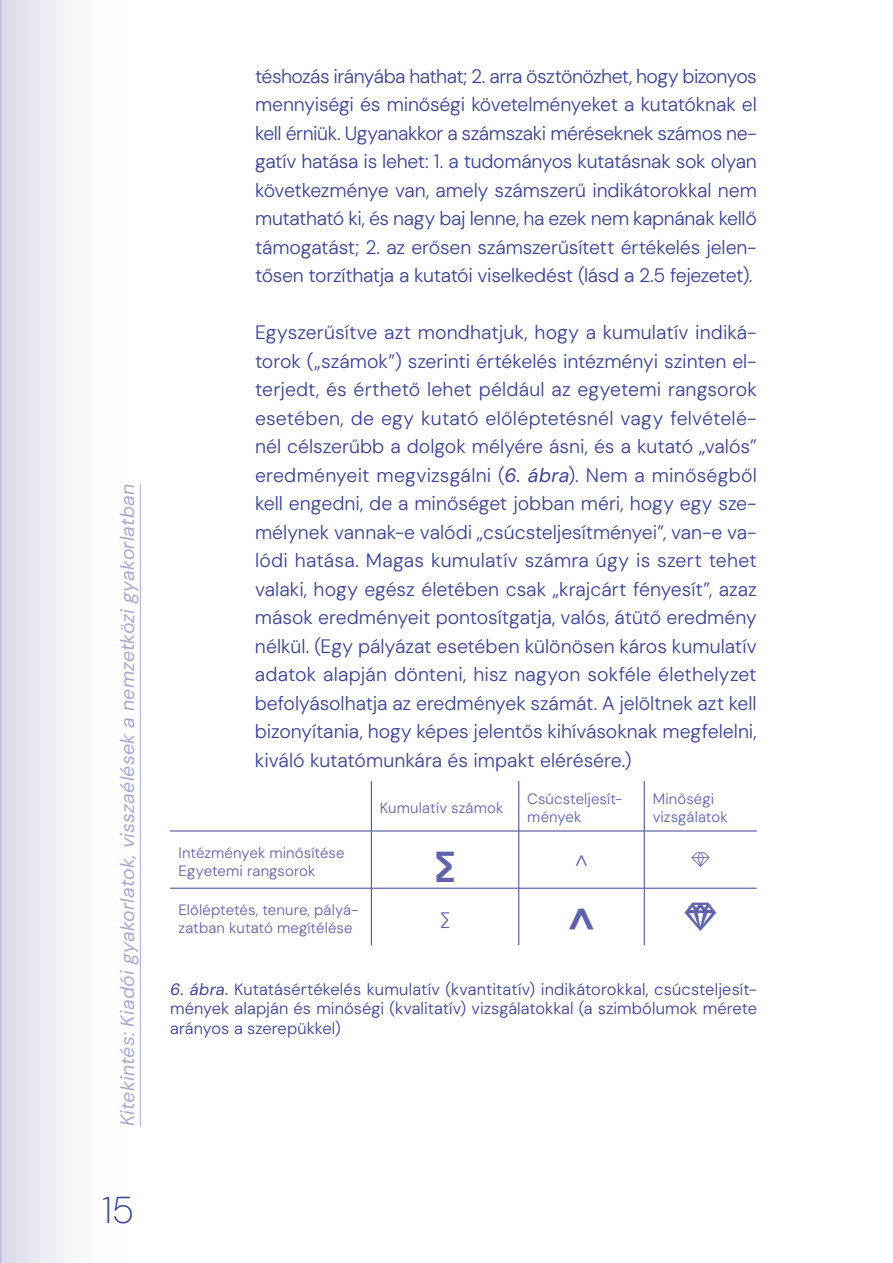
<style>
.page{position:relative;width:893px;height:1263px;background:#fff}
.page>*{position:absolute;margin:0;border:0;box-sizing:border-box;transform-origin:0 0}
.t1{font:700 40.5px "DM Sans 18 pt";color:#6062aa}
.t2{font:40.5px "Diamonds";color:#6062aa}
.t3{font:200 37.5px "DM Sans 18 pt";color:#3b4395}
.t4{font:300 21px "DM Sans 18 pt";color:#6062aa}
.t5{font:21px "Diamonds";color:#6062aa}
.t6{font:300 19.5px/28.5px "DM Sans 18 pt";letter-spacing:-.015em;color:#3b4395;text-align:justify}
.t7{font:italic 19.5px "DM Sans 18 pt";letter-spacing:.005em;color:#6062aa}
.t8{font:300 16.5px/19.8px "DM Sans 18 pt";letter-spacing:.005em;color:#3b4395;text-align:justify}
.t9{font:300 15px/18px "DM Sans 18 pt";letter-spacing:.005em;color:#6062aa}
.s1{font-weight:400;font-style:italic}
</style>
<div class="page">
<div style="left:0;top:0;width:134px;height:1263px;background:linear-gradient(to right,#ddddec,#fff)"></div>
<svg style="left:0;top:0;width:1px;height:1263px"></svg>
<hr style="left:140px;top:484px;width:1px;height:642px;background:#6062aa">
<hr style="left:371px;top:781px;width:1px;height:50px;background:#3b4395">
<hr style="left:518px;top:781px;width:1px;height:50px;background:#3b4395">
<hr style="left:644px;top:781px;width:1px;height:50px;background:#3b4395">
<hr style="left:170px;top:831px;width:201px;height:1px;background:#3b4395">
<hr style="left:371px;top:831px;width:148px;height:1px;background:#3b4395">
<hr style="left:371px;top:831px;width:1px;height:57px;background:#3b4395">
<hr style="left:519px;top:831px;width:125px;height:1px;background:#3b4395">
<hr style="left:518px;top:831px;width:1px;height:57px;background:#3b4395">
<hr style="left:644px;top:831px;width:113px;height:1px;background:#3b4395">
<hr style="left:644px;top:831px;width:1px;height:57px;background:#3b4395">
<hr style="left:170px;top:888px;width:201px;height:1px;background:#3b4395">
<hr style="left:371px;top:888px;width:148px;height:1px;background:#3b4395">
<hr style="left:371px;top:888px;width:1px;height:57px;background:#3b4395">
<hr style="left:519px;top:888px;width:125px;height:1px;background:#3b4395">
<hr style="left:518px;top:888px;width:1px;height:57px;background:#3b4395">
<hr style="left:644px;top:888px;width:113px;height:1px;background:#3b4395">
<hr style="left:644px;top:888px;width:1px;height:57px;background:#3b4395">
<p class="t7" style="left:115px;top:1126px;width:644px;rotate:-90deg">Kitekintés: Kiadói gyakorlatok, visszaélések a nemzetközi gyakorlatban</p>
<h2 class="t3" style="left:102px;top:1187px;width:34px">15</h2>
<p class="t6" style="left:255px;top:61px;width:503px">téshozás irányába hathat; 2. arra ösztönözhet, hogy bizonyos mennyiségi és minőségi követelményeket a kutatóknak el kell érniük. Ugyanakkor a számszaki méréseknek számos ne&shy;gatív hatása is lehet: 1. a tudományos kutatásnak sok olyan következménye van, amely számszerű indikátorokkal nem mutatható ki, és nagy baj lenne, ha ezek nem kapnának kellő támogatást; 2. az erősen számszerűsített értékelés jelen&shy;tősen torzíthatja a kutatói viselkedést (lásd a 2.5 fejezetet).</p>
<p class="t6" style="left:255px;top:318px;width:503px">Egyszerűsítve azt mondhatjuk, hogy a kumulatív indiká&shy;torok („számok”) szerinti értékelés intézményi szinten el&shy;terjedt, és érthető lehet például az egyetemi rangsorok esetében, de egy kutató előléptetésnél vagy felvételé&shy;nél célszerűbb a dolgok mélyére ásni, és a kutató „valós” eredményeit megvizsgálni (<span class="s1">6. ábra</span>). Nem a minőségből kell engedni, de a minőséget jobban méri, hogy egy sze&shy;mélynek vannak-e valódi „csúcsteljesítményei”, van-e va&shy;lódi hatása. Magas kumulatív számra úgy is szert tehet valaki, hogy egész életében csak „krajcárt fényesít”, azaz mások eredményeit pontosítgatja, valós, átütő eredmény nélkül. (Egy pályázat esetében különösen káros kumulatív adatok alapján dönteni, hisz nagyon sokféle élethelyzet befolyásolhatja az eredmények számát. A jelöltnek azt kell bizonyítania, hogy képes jelentős kihívásoknak megfelelni, kiváló kutatómunkára és impakt elérésére.)</p>
<p class="t9" style="left:380px;top:799px;width:125px">Kumulatív számok</p>
<p class="t9" style="left:527px;top:790px;width:97px">Csúcsteljesít&shy;mények</p>
<p class="t9" style="left:653px;top:790px;width:76px">Minőségi vizsgálatok</p>
<p class="t9" style="left:179px;top:844px;width:167px">Intézmények minősítése<br>Egyetemi rangsorok</p>
<h1 class="t1" style="left:435px;top:840px;width:22px">∑</h1>
<p class="t4" style="left:575px;top:850px;width:14px">^</p>
<p class="t5" style="left:691px;top:847px;width:21px">4</p>
<p class="t9" style="left:179px;top:901px;width:182px">Előléptetés, tenure, pályá&shy;zatban kutató megítélése</p>
<p class="t4" style="left:440px;top:907px;width:11px">∑</p>
<h1 class="t1" style="left:568px;top:897px;width:29px">^</h1>
<h1 class="t2" style="left:684px;top:893px;width:35px">6</h1>
<p class="t8" style="left:170px;top:979px;width:588px"><span class="s1">6. ábra.</span> Kutatásértékelés kumulatív (kvantitatív) indikátorokkal, csúcsteljesít&shy;mények alapján és minőségi (kvalitatív) vizsgálatokkal (a szimbólumok mérete arányos a szerepükkel)</p>
</div>
